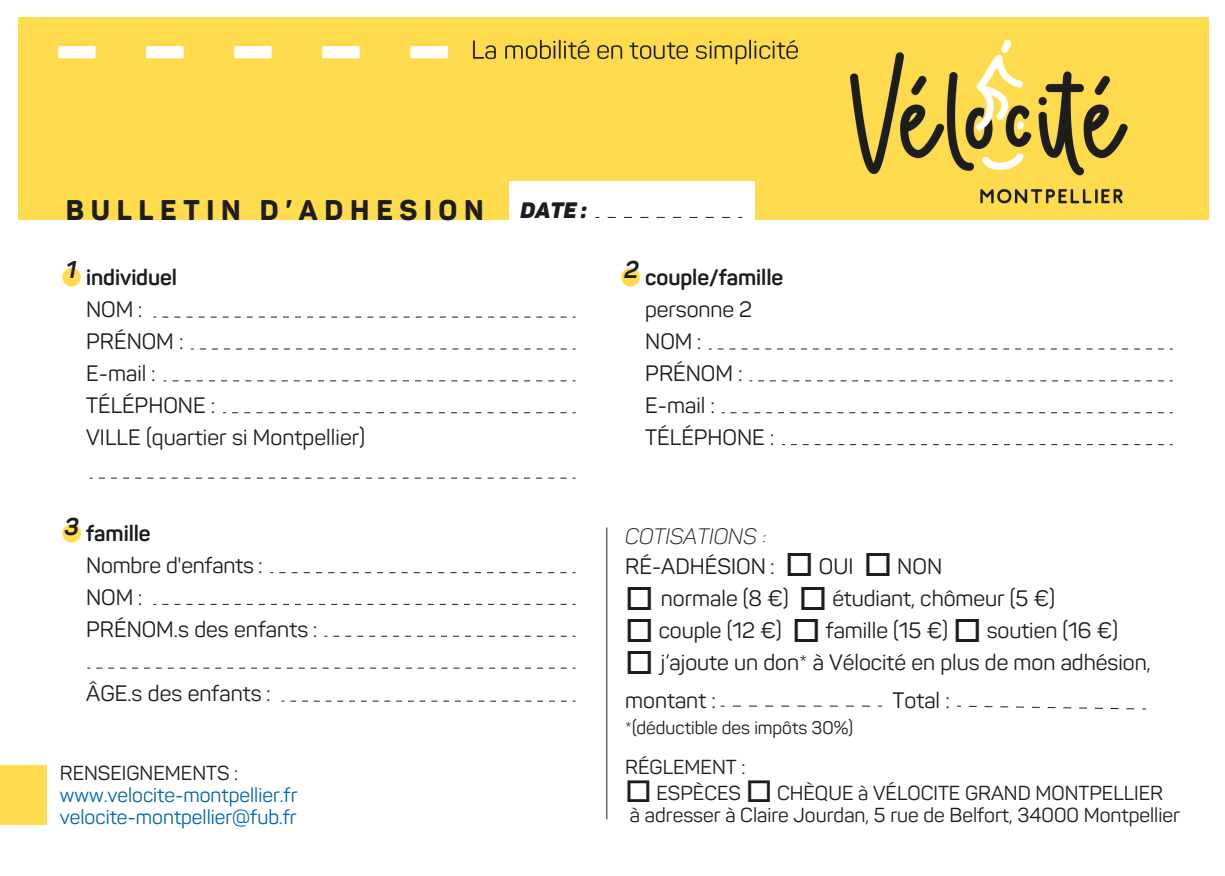
<style>
.page{position:relative;width:1225px;height:876px;background:#fff}
.page>*{position:absolute;margin:0;border:0;box-sizing:border-box;transform-origin:0 0}
.t1{font:800 28px "Panton";letter-spacing:.24em;color:#1d1d1b}
.t2{font:italic 700 24px "Panton";color:#1d1d1b}
.t3{font:22px/32px "Panton";color:#1d1d1b}
.t4{font:italic 900 22px "Panton";color:#1d1d1b}
.t5{font:20px/22px "Panton";color:#1d1d1b}
.t6{font:20px/22px "Panton";color:#0063af}
.t7{font:18px "Panton";color:#1d1d1b}
.s1{color:#ffdb4e}
.s2{font-weight:700}
.s3{font-weight:300;font-style:italic}
</style>
<div class="page">
<svg style="left:733px;top:706px;width:149px;height:1px"></svg>
<svg style="left:968px;top:706px;width:178px;height:4px"></svg>
<div style="left:0;top:765px;width:46px;height:59px;background:#ffdb4e"></div>
<hr style="left:606px;top:527px;width:1px;height:292px;background:#1d1d1b">
<svg style="left:717px;top:349px;width:455px;height:1px"></svg>
<svg style="left:791px;top:444px;width:381px;height:1px"></svg>
<svg style="left:722px;top:412px;width:450px;height:1px"></svg>
<svg style="left:758px;top:380px;width:414px;height:1px"></svg>
<svg style="left:162px;top:317px;width:413px;height:1px"></svg>
<svg style="left:200px;top:349px;width:375px;height:1px"></svg>
<svg style="left:232px;top:412px;width:343px;height:1px"></svg>
<svg style="left:172px;top:380px;width:403px;height:1px"></svg>
<svg style="left:99px;top:478px;width:476px;height:1px"></svg>
<svg style="left:162px;top:604px;width:413px;height:1px"></svg>
<svg style="left:333px;top:636px;width:242px;height:1px"></svg>
<svg style="left:290px;top:701px;width:285px;height:1px"></svg>
<svg style="left:96px;top:668px;width:479px;height:1px"></svg>
<svg style="left:279px;top:572px;width:296px;height:1px"></svg>
<img style="left:18px;top:17px;width:1191px;height:203px">
<div style="left:509px;top:182px;width:245px;height:52px;background:#fff"></div>
<svg style="left:607px;top:217px;width:135px;height:1px"></svg>
<p class="t1" style="left:66px;top:192px;width:420px">BULLETIN D’ADHESION</p>
<p class="t4" style="left:520px;top:196px;width:68px">DATE :</p>
<p class="t2" style="left:66px;top:255px;width:12px">1</p>
<p class="t2" style="left:624px;top:255px;width:16px">2</p>
<p class="t3" style="left:86px;top:262px;width:280px;text-indent:-26px"><span class="s1">●</span> <span class="s2">individuel<br></span>NOM :<br>PRÉNOM :<br>E-mail :<br>TÉLÉPHONE :<br>VILLE (quartier si Montpellier)</p>
<p class="t3" style="left:645px;top:262px;width:140px;text-indent:-26px"><span class="s1">●</span> <span class="s2">couple/famille </span>personne 2<br>NOM :<br>PRÉNOM :<br>E-mail :<br>TÉLÉPHONE :</p>
<p class="t2" style="left:64px;top:512px;width:16px">3</p>
<p class="t3" style="left:86px;top:518px;width:233px;text-indent:-26px"><span class="s1">●</span> <span class="s2">famille<br></span>Nombre d'enfants :<br>NOM :<br>PRÉNOM.s des enfants :</p>
<p class="t3" style="left:86px;top:678px;width:186px">ÂGE.s des enfants :</p>
<p class="t5" style="left:60px;top:762px;width:180px">RENSEIGNEMENTS :</p>
<p class="t6" style="left:60px;top:784px;width:239px">www.velocite-montpellier.fr velocite-montpellier@fub.fr</p>
<p class="t3" style="left:625px;top:521px;width:318px;line-height:30px"><span class="s3">COTISATIONS :<br></span>RÉ-ADHÉSION : □ OUI □ NON</p>
<p class="t3" style="left:625px;top:582px;width:431px">□ normale (8 €) □ étudiant, chômeur (5 €)</p>
<p class="t3" style="left:625px;top:614px;width:494px">□ couple (12 €) □ famille (15 €) □ soutien (16 €)</p>
<p class="t3" style="left:625px;top:643px;width:527px;line-height:38px">□ j’ajoute un don* à Vélocité en plus de mon adhésion, montant :</p>
<p class="t3" style="left:892px;top:684px;width:59px">Total :</p>
<p class="t7" style="left:625px;top:717px;width:229px">*(déductible des impôts 30%)</p>
<p class="t5" style="left:625px;top:756px;width:122px">RÉGLEMENT :</p>
<p class="t5" style="left:625px;top:782px;width:556px">□ ESPÈCES □ CHÈQUE à VÉLOCITE GRAND MONTPELLIER<br>à adresser à Claire Jourdan, 5 rue de Belfort, 34000 Montpellier</p>
</div>
